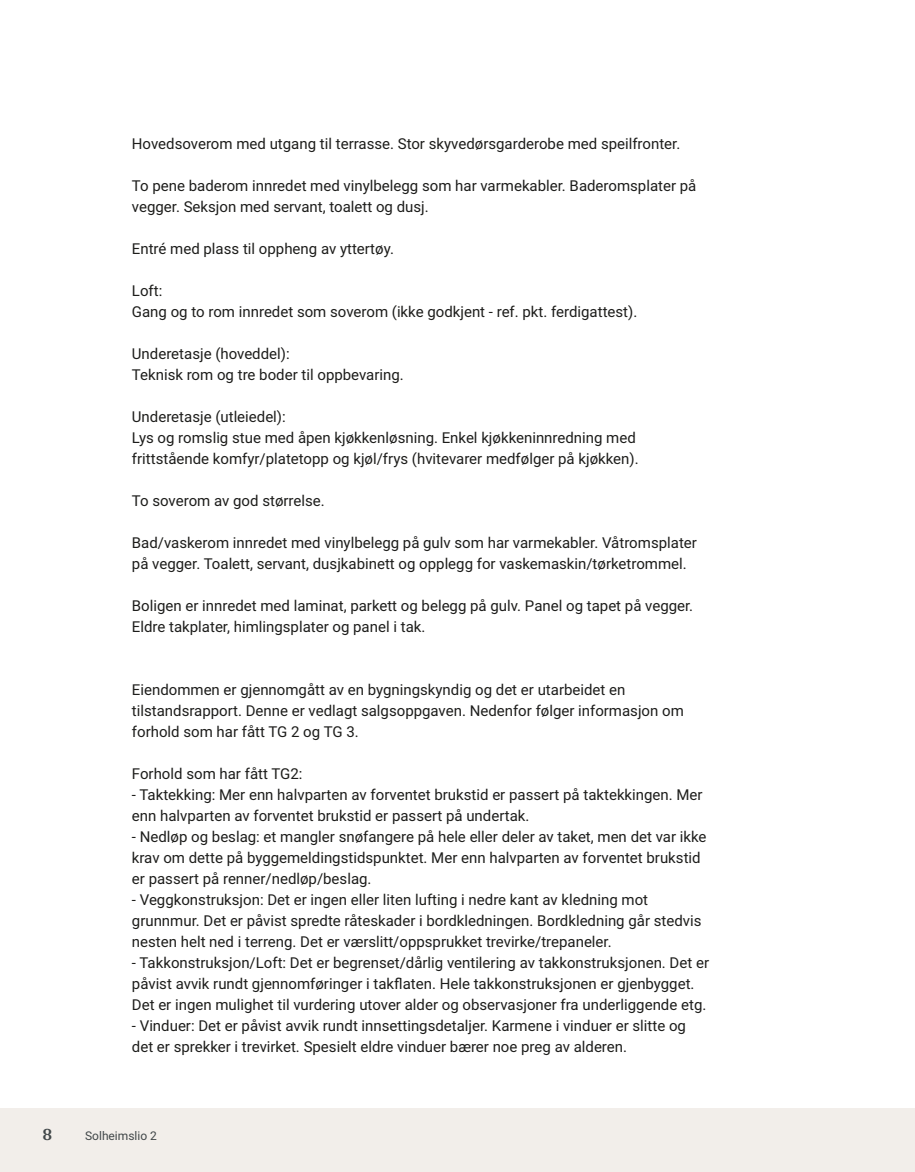
<style>
.page{position:relative;width:915px;height:1172px;background:#fff}
.page>*{position:absolute;margin:0;border:0;box-sizing:border-box;transform-origin:0 0}
.t1{font:700 18px "Arya";color:#414749}
.t2{font:15px/21px "Roboto Vitec";color:#1d1d1b}
.t3{font:12px "Roboto Vitec";color:#414749}
</style>
<div class="page">
<div style="left:0;top:1108px;width:914px;height:64px;background:#f2eeea"></div>
<p class="t2" style="left:132px;top:132px;width:549px">Hovedsoverom med utgang til terrasse. Stor skyvedørsgarderobe med speilfronter.</p>
<p class="t2" style="left:132px;top:174px;width:566px">To pene baderom innredet med vinylbelegg som har varmekabler. Baderomsplater på vegger. Seksjon med servant, toalett og dusj.</p>
<p class="t2" style="left:132px;top:237px;width:263px">Entré med plass til oppheng av yttertøy.</p>
<p class="t2" style="left:132px;top:279px;width:507px">Loft:<br>Gang og to rom innredet som soverom (ikke godkjent ‑ ref. pkt. ferdigattest).</p>
<p class="t2" style="left:132px;top:342px;width:273px">Underetasje (hoveddel):<br>Teknisk rom og tre boder til oppbevaring.</p>
<p class="t2" style="left:132px;top:405px;width:508px">Underetasje (utleiedel):<br>Lys og romslig stue med åpen kjøkkenløsning. Enkel kjøkkeninnredning med frittstående komfyr/ platetopp og kjøl/ frys (hvitevarer medfølger på kjøkken).</p>
<p class="t2" style="left:132px;top:489px;width:194px">To soverom av god størrelse.</p>
<p class="t2" style="left:132px;top:531px;width:566px">Bad/ vaskerom innredet med vinylbelegg på gulv som har varmekabler. Våtromsplater på vegger. Toalett, servant, dusjkabinett og opplegg for vaskemaskin/ tørketrommel.</p>
<p class="t2" style="left:132px;top:594px;width:562px">Boligen er innredet med laminat, parkett og belegg på gulv. Panel og tapet på vegger.<br>Eldre takplater, himlingsplater og panel i tak.</p>
<p class="t2" style="left:132px;top:678px;width:553px">Eiendommen er gjennomgått av en bygningskyndig og det er utarbeidet en tilstandsrapport. Denne er vedlagt salgsoppgaven. Nedenfor følger informasjon om forhold som har fått TG 2 og TG 3.</p>
<p class="t2" style="left:132px;top:762px;width:578px">Forhold som har fått TG2:<br>‑ Taktekking: Mer enn halvparten av forventet brukstid er passert på taktekkingen. Mer enn halvparten av forventet brukstid er passert på undertak.<br>‑ Nedløp og beslag: et mangler snøfangere på hele eller deler av taket, men det var ikke krav om dette på byggemeldingstidspunktet. Mer enn halvparten av forventet brukstid er passert på renner/ nedløp/ beslag.<br>‑ Veggkonstruksjon: Det er ingen eller liten lufting i nedre kant av kledning mot grunnmur. Det er påvist spredte råteskader i bordkledningen. Bordkledning går stedvis nesten helt ned i terreng. Det er værslitt/ oppsprukket trevirke/ trepaneler.<br>‑ Takkonstruksjon/ Loft: Det er begrenset/ dårlig ventilering av takkonstruksjonen. Det er påvist avvik rundt gjennomføringer i takflaten. Hele takkonstruksjonen er gjenbygget.<br>Det er ingen mulighet til vurdering utover alder og observasjoner fra underliggende etg. ‑ Vinduer: Det er påvist avvik rundt innsettingsdetaljer. Karmene i vinduer er slitte og det er sprekker i trevirket. Spesielt eldre vinduer bærer noe preg av alderen.</p>
<p class="t1" style="left:43px;top:1123px;width:11px">8</p>
<p class="t3" style="left:85px;top:1127px;width:73px">Solheimslio 2</p>
</div>
